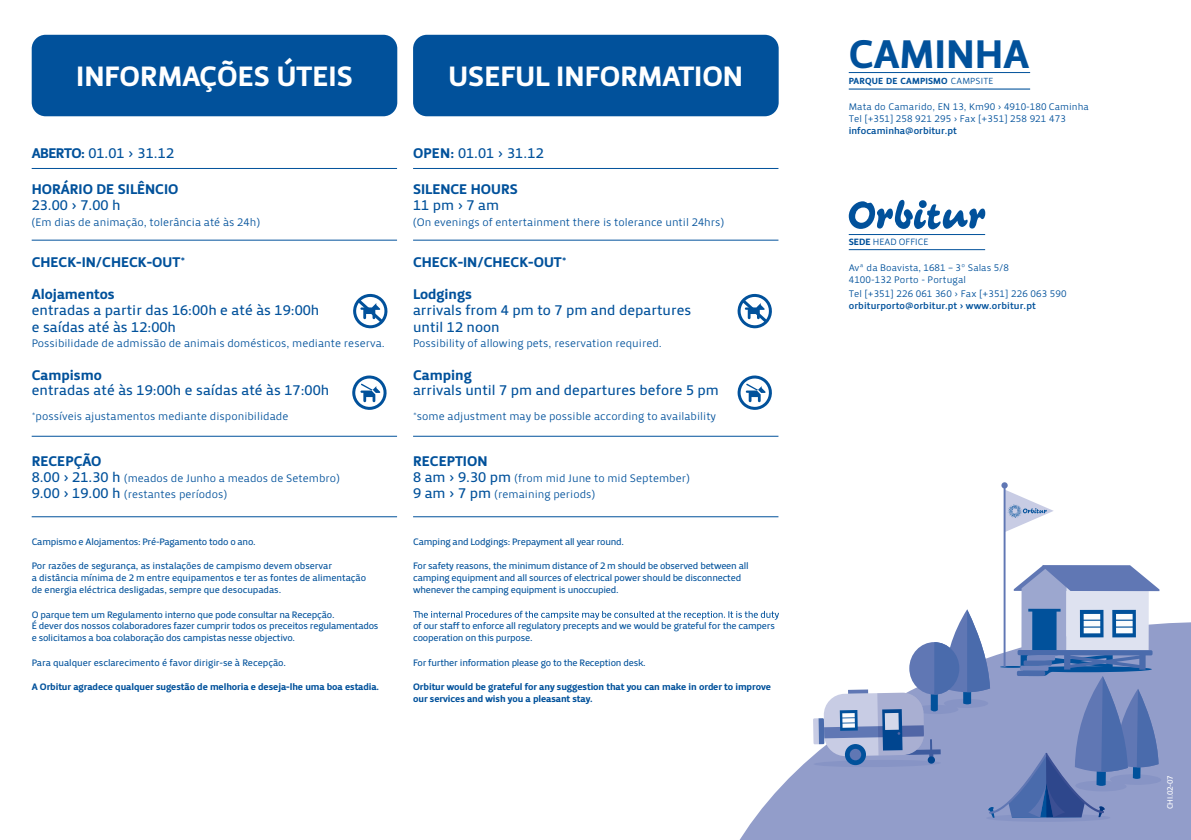
<style>
.page{position:relative;width:1191px;height:840px;background:#fff}
.page>*{position:absolute;margin:0;border:0;box-sizing:border-box;transform-origin:0 0}
.t1{font:41.2px "Priva Four Pro";color:#01519b}
.t2{font:29px "Priva Four Pro";color:#fff}
.t3{font:14.4px/17.4px "Priva Two Pro";color:#01519b}
.t4{font:14.4px "Priva Four Pro";color:#01519b}
.t5{font:11.2px/16.2px "Priva One Pro";color:#01519b}
.t6{font:9.8px/11.8px "Priva One Pro";letter-spacing:.01em;color:#01519b}
.t7{font:9.8px "Priva Three Pro";letter-spacing:.01em;color:#01519b}
.t8{font:9.6px/11.6px "Priva Two Pro";letter-spacing:-.025em;color:#01519b}
.t9{font:9.6px/11.6px "Priva Four Pro";letter-spacing:-.01em;color:#01519b}
.t10{font:9.4px "Priva One Pro";letter-spacing:-.005em;color:#01519b}
.t11{font:9.2px "Priva Four Pro";letter-spacing:.015em;color:#01519b}
.t12{font:8px "Priva Two Pro";letter-spacing:-.025em;color:#fff}
.s1{font-family:"Priva Four Pro"}
.s2{font-family:"Priva Two Pro";font-size:14.4px}
.s3{font-family:"Priva One Pro"}
</style>
<div class="page">
<svg style="left:740px;top:622px;width:451px;height:217px;fill:#929dca"></svg>
<svg style="left:986px;top:813px;width:124px;height:8px"></svg>
<svg style="left:813px;top:482px;width:348px;height:335px"></svg>
<div style="left:1030px;top:649px;width:28px;height:6px;background:#4a6bac;border-radius:2px"></div>
<div style="left:1027px;top:654px;width:28px;height:6px;background:#7486bd;border-radius:2px"></div>
<div style="left:1023px;top:660px;width:28px;height:5px;background:#4a6bac;border-radius:2px"></div>
<div style="left:1020px;top:665px;width:28px;height:5px;background:#7486bd;border-radius:2px"></div>
<div style="left:1017px;top:670px;width:28px;height:5px;background:#4a6bac;border-radius:2px"></div>
<div style="left:32px;top:35px;width:365px;height:81px;background:#01519b;border-radius:14px"></div>
<div style="left:413px;top:35px;width:365px;height:81px;background:#01519b;border-radius:14px"></div>
<svg style="left:848px;top:200px;width:137px;height:29px"></svg>
<hr style="left:848px;top:249px;width:137px;height:1px;background:#01519b">
<hr style="left:848px;top:234px;width:137px;height:1px;background:#01519b">
<hr style="left:848px;top:88px;width:182px;height:2px;background:#01519b">
<hr style="left:848px;top:72px;width:182px;height:1px;background:#01519b">
<hr style="left:32px;top:168px;width:365px;height:1px;background:#01519b">
<hr style="left:32px;top:240px;width:365px;height:1px;background:#01519b">
<svg style="left:353px;top:293px;width:35px;height:35px"></svg>
<svg style="left:352px;top:375px;width:35px;height:35px"></svg>
<hr style="left:32px;top:435px;width:365px;height:1px;background:#01519b">
<hr style="left:32px;top:516px;width:365px;height:1px;background:#01519b">
<hr style="left:413px;top:168px;width:365px;height:1px;background:#01519b">
<hr style="left:413px;top:240px;width:365px;height:1px;background:#01519b">
<hr style="left:413px;top:435px;width:365px;height:1px;background:#01519b">
<svg style="left:737px;top:293px;width:35px;height:35px"></svg>
<svg style="left:737px;top:375px;width:35px;height:35px"></svg>
<svg style="left:413px;top:610px;width:366px;height:9px"></svg>
<hr style="left:413px;top:516px;width:365px;height:1px;background:#01519b">
<h2 class="t2" style="left:76px;top:57px;width:278px">INFORMAÇÕES ÚTEIS</h2>
<h2 class="t2" style="left:448px;top:57px;width:296px">USEFUL INFORMATION</h2>
<h3 class="t3" style="left:32px;top:144px;width:144px"><span class="s1">ABERTO:</span> 01.01 › 31.12</h3>
<h3 class="t4" style="left:32px;top:180px;width:148px">HORÁRIO DE SILÊNCIO</h3>
<h3 class="t3" style="left:32px;top:196px;width:90px">23.00 › 7.00 h</h3>
<p class="t5" style="left:32px;top:214px;width:230px">(Em dias de animação, tolerância até às 24h)</p>
<h3 class="t4" style="left:32px;top:252px;width:155px">CHECK-IN/CHECK-OUT*</h3>
<h3 class="t4" style="left:32px;top:285px;width:85px">Alojamentos</h3>
<h3 class="t3" style="left:32px;top:301px;width:289px">entradas a partir das 16:00h e até às 19:00h e saídas até às 12:00h</h3>
<p class="t5" style="left:32px;top:335px;width:355px">Possibilidade de admissão de animais domésticos, mediante reserva.</p>
<h3 class="t4" style="left:32px;top:365px;width:72px">Campismo</h3>
<h3 class="t3" style="left:32px;top:381px;width:299px">entradas até às 19:00h e saídas até às 17:00h</h3>
<p class="t5" style="left:32px;top:407px;width:258px">*possíveis ajustamentos mediante disponibilidade</p>
<h3 class="t4" style="left:32px;top:452px;width:71px">RECEPÇÃO</h3>
<p class="t5" style="left:32px;top:470px;width:310px"><span class="s2">8.00 › 21.30 h</span> (meados de Junho a meados de Setembro)<br><span class="s2">9.00 › 19.00 h</span> (restantes períodos)</p>
<p class="t8" style="left:32px;top:536px;width:225px">Campismo e Alojamentos: Pré-Pagamento todo o ano.</p>
<p class="t8" style="left:32px;top:560px;width:336px">Por razões de segurança, as instalações de campismo devem observar<br>a distância mínima de 2 m entre equipamentos e ter as fontes de alimentação de energia eléctrica desligadas, sempre que desocupadas.</p>
<p class="t8" style="left:32px;top:608px;width:348px">O parque tem um Regulamento interno que pode consultar na Recepção.<br>É dever dos nossos colaboradores fazer cumprir todos os preceitos regulamentados e solicitamos a boa colaboração dos campistas nesse objectivo.</p>
<p class="t8" style="left:32px;top:656px;width:256px">Para qualquer esclarecimento é favor dirigir-se à Recepção.</p>
<p class="t9" style="left:32px;top:680px;width:349px">A Orbitur agradece qualquer sugestão de melhoria e deseja-lhe uma boa estadia.</p>
<h3 class="t3" style="left:413px;top:144px;width:132px"><span class="s1">OPEN:</span> 01.01 › 31.12</h3>
<h3 class="t4" style="left:413px;top:180px;width:106px">SILENCE HOURS</h3>
<h3 class="t3" style="left:413px;top:196px;width:88px">11 pm › 7 am</h3>
<p class="t5" style="left:413px;top:214px;width:313px">(On evenings of entertainment there is tolerance until 24hrs)</p>
<h3 class="t4" style="left:413px;top:252px;width:155px">CHECK-IN/CHECK-OUT*</h3>
<h3 class="t4" style="left:413px;top:285px;width:60px">Lodgings</h3>
<p class="t5" style="left:413px;top:335px;width:250px">Possibility of allowing pets, reservation required.</p>
<h3 class="t4" style="left:413px;top:365px;width:60px">Camping</h3>
<h3 class="t3" style="left:413px;top:381px;width:307px">arrivals until 7 pm and departures before 5 pm</h3>
<p class="t5" style="left:413px;top:407px;width:304px">*some adjustment may be possible according to availability</p>
<h3 class="t3" style="left:413px;top:301px;width:280px">arrivals from 4 pm to 7 pm and departures until 12 noon</h3>
<h3 class="t4" style="left:413px;top:452px;width:76px">RECEPTION</h3>
<p class="t5" style="left:413px;top:470px;width:278px"><span class="s2">8 am › 9.30 pm</span> (from mid June to mid September)<br><span class="s2">9 am › 7 pm</span> (remaining periods)</p>
<p class="t8" style="left:413px;top:536px;width:212px">Camping and Lodgings: Prepayment all year round.</p>
<p class="t8" style="left:413px;top:560px;width:337px">For safety reasons, the minimum distance of 2 m should be observed between all camping equipment and all sources of electrical power should be disconnected whenever the camping equipment is unoccupied.</p>
<p class="t8" style="left:413px;top:620px;width:363px">of our staff to enforce all regulatory precepts and we would be grateful for the campers cooperation on this purpose.</p>
<p class="t8" style="left:413px;top:656px;width:234px">For further information please go to the Reception desk.</p>
<p class="t9" style="left:413px;top:680px;width:359px">Orbitur would be grateful for any suggestion that you can make in order to improve our services and wish you a pleasant stay.</p>
<h1 class="t1" style="left:848px;top:28px;width:182px">CAMINHA</h1>
<p class="t11" style="left:848px;top:75px;width:146px">PARQUE DE CAMPISMO <span class="s3">CAMPSITE</span></p>
<p class="t6" style="left:848px;top:101px;width:242px">Mata do Camarido, EN 13, Km90 › 4910-180 Caminha<br>Tel [+351] 258 921 295 › Fax [+351] 258 921 473</p>
<p class="t7" style="left:848px;top:125px;width:110px">infocaminha@orbitur.pt</p>
<p class="t10" style="left:848px;top:236px;width:81px"><span class="s1">SEDE</span> HEAD OFFICE</p>
<p class="t6" style="left:848px;top:262px;width:162px">Avª da Boavista, 1681 – 3º Salas 5/8<br>4100-132 Porto - Portugal</p>
<p class="t6" style="left:848px;top:287px;width:219px">Tel [+351] 226 061 360 › Fax [+351] 226 063 590</p>
<p class="t7" style="left:848px;top:299px;width:189px">orbiturporto@orbitur.pt › www.orbitur.pt</p>
<p class="t12" style="left:1165px;top:809px;width:36px;rotate:-90deg">CHI.02-07</p>
</div>
